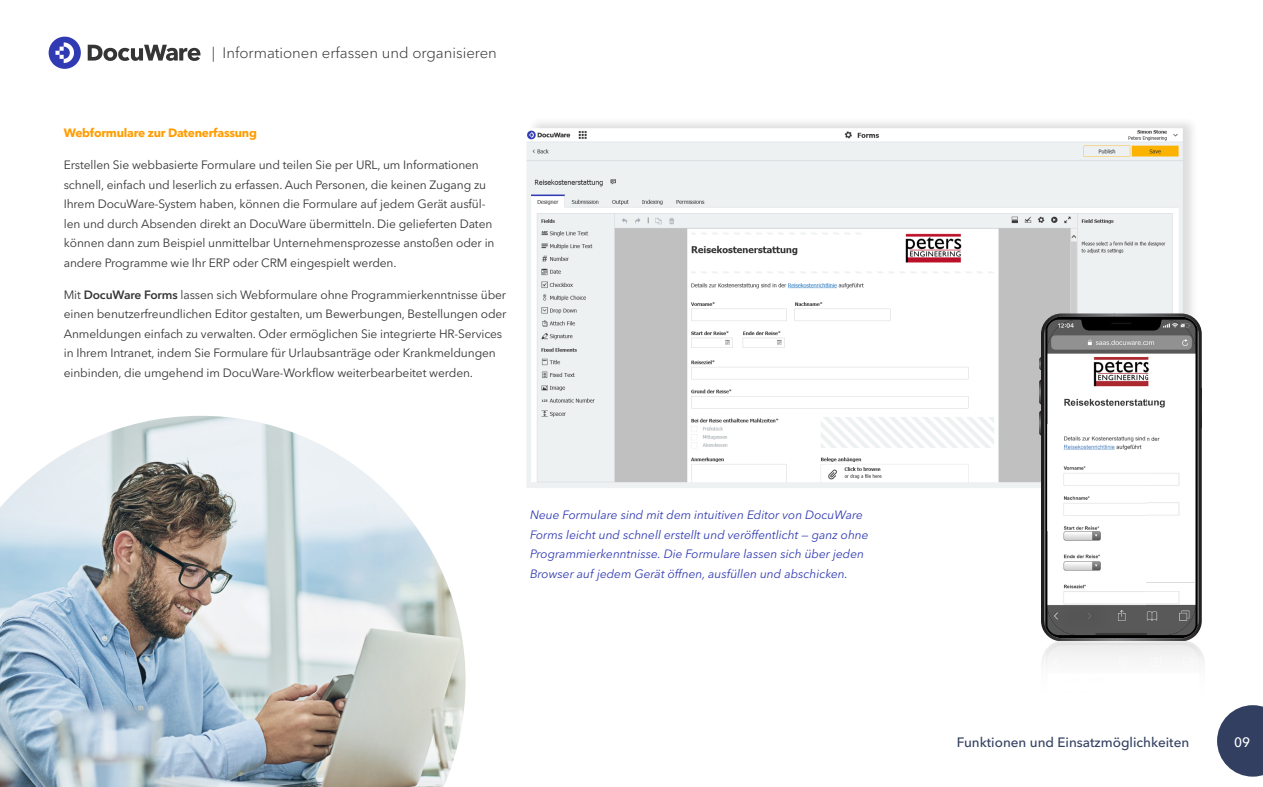
<style>
.page{position:relative;width:1263px;height:787px;background:#fff}
.page>*{position:absolute;margin:0;border:0;box-sizing:border-box;transform-origin:0 0}
.t1{font:300 15px "Avenir Next LT Pro";color:#353535}
.t2{font:500 13.5px "Avenir Next LT Pro";color:#323f60}
.t3{font:500 13.5px "Avenir Next LT Pro";color:#fff}
.t4{font:12px/19.5px "Avenir Next LT Pro";letter-spacing:-.01em;color:#353535}
.t5{font:italic 12px/19.5px "Avenir Next LT Pro";color:#303ab2}
.t6{font:700 12px "Avenir Next LT Pro";letter-spacing:-.02em;color:#ff9d00}
.s1{font-weight:600}
</style>
<div class="page">
<div style="left:527px;top:116px;width:672px;height:375px;background:#231f20;opacity:.15"></div>
<img style="left:526px;top:128px;width:659px;height:359px">
<svg style="left:49px;top:37px;width:32px;height:32px"></svg>
<svg style="left:88px;top:45px;width:112px;height:16px"></svg>
<svg style="left:1217px;top:705px;width:46px;height:71px"></svg>
<img style="left:0;top:416px;width:465px;height:371px">
<svg style="left:1041px;top:313px;width:161px;height:328px;background:#515051"></svg>
<svg style="left:1039px;top:347px;width:5px;height:260px"></svg>
<img style="left:1195px;top:319px;width:4px;height:316px">
<img style="left:1044px;top:319px;width:3px;height:316px">
<img style="left:1047px;top:319px;width:148px;height:316px">
<svg style="left:1079px;top:317px;width:84px;height:13px"></svg>
<p class="t1" style="left:212px;top:44px;width:287px">| Informationen erfassen und organisieren</p>
<p class="t6" style="left:64px;top:125px;width:195px">Webformulare zur Datenerfassung</p>
<p class="t4" style="left:64px;top:155px;width:432px">Erstellen Sie webbasierte Formulare und teilen Sie per URL, um Informationen schnell, einfach und leserlich zu erfassen. Auch Personen, die keinen Zugang zu Ihrem DocuWare-System haben, können die Formulare auf jedem Gerät ausfül&shy;len und durch Absenden direkt an DocuWare übermitteln. Die gelieferten Daten können dann zum Beispiel unmittelbar Unternehmensprozesse anstoßen oder in andere Programme wie Ihr ERP oder CRM eingespielt werden.</p>
<p class="t4" style="left:64px;top:285px;width:444px">Mit <span class="s1">DocuWare Forms</span> lassen sich Webformulare ohne Programmierkenntnisse über einen benutzerfreundlichen Editor gestalten, um Bewerbungen, Bestellungen oder Anmeldungen einfach zu verwalten. Oder ermöglichen Sie integrierte HR-Services in Ihrem Intranet, indem Sie Formulare für Urlaubsanträge oder Krankmeldungen einbinden, die umgehend im DocuWare-Workflow weiterbearbeitet werden.</p>
<p class="t5" style="left:530px;top:505px;width:340px">Neue Formulare sind mit dem intuitiven Editor von DocuWare Forms leicht und schnell erstellt und veröffentlicht — ganz ohne Programmierkenntnisse. Die Formulare lassen sich über jeden Browser auf jedem Gerät öffnen, ausfüllen und abschicken.</p>
<p class="t2" style="left:957px;top:734px;width:234px">Funktionen und Einsatzmöglichkeiten</p>
<p class="t3" style="left:1234px;top:734px;width:18px">09</p>
</div>
